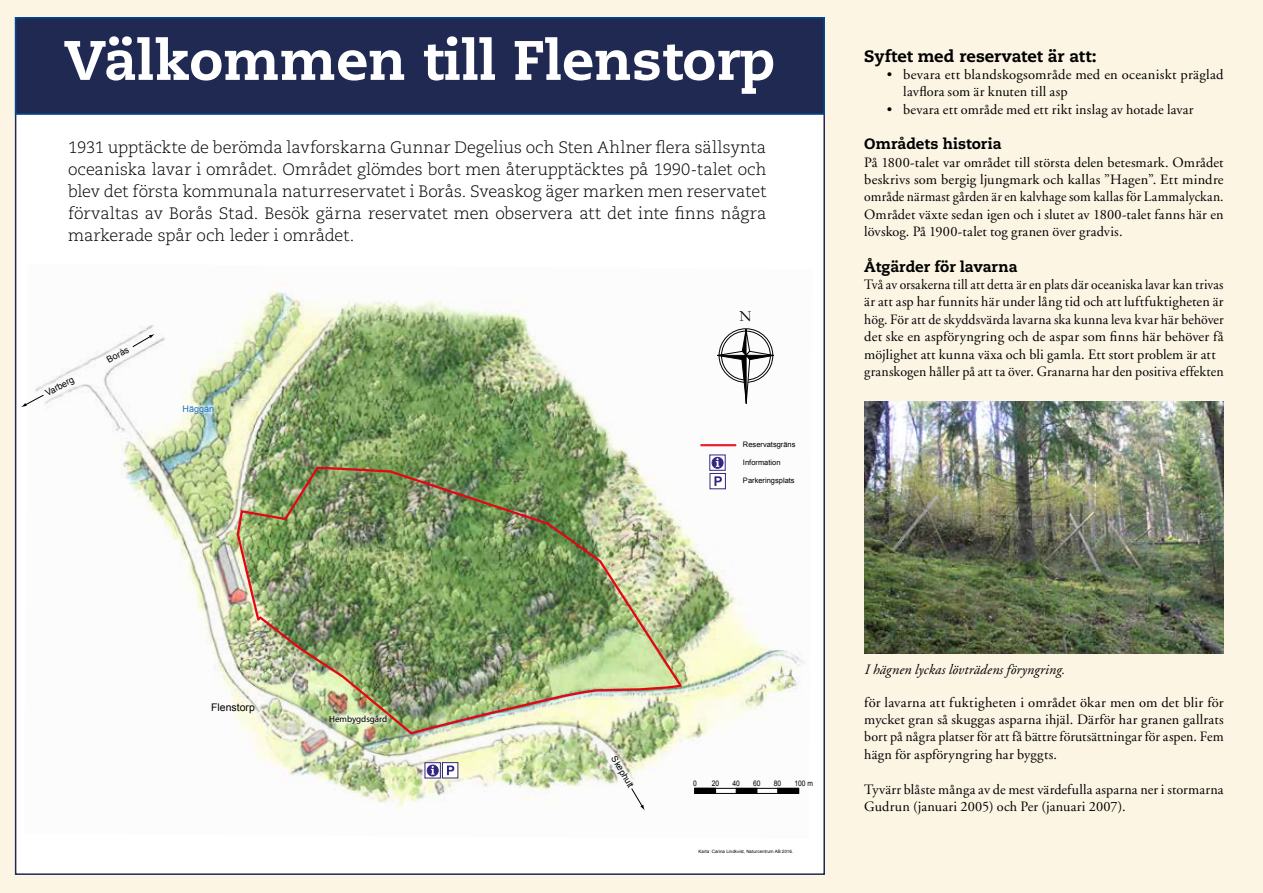
<style>
.page{position:relative;width:1263px;height:893px;background:#fdf5e4}
.page>*{position:absolute;margin:0;border:0;box-sizing:border-box;transform-origin:0 0}
.t1{font:800 55.5px "Caecilia LT Std";color:#fff}
.t2{font:300 16.5px/21.9px "Caecilia LT Std";letter-spacing:-.01em;color:#000;text-align:justify}
.t3{font:800 16.5px "Caecilia LT Std";letter-spacing:.005em;color:#000}
.t4{font:15.75px "Garamond";color:#000}
.t5{font:800 15px "Caecilia LT Std";color:#000}
.t6{font:14.25px/17.4px "Adobe Garamond";letter-spacing:.01em;color:#000}
.t7{font:14.25px/17.4px "Adobe Garamond";letter-spacing:.01em;color:#000;scale:.95 1}
.t8{font:italic 14.25px "Adobe Garamond";letter-spacing:.01em;color:#000}
.t9{font:10.5px "Arial";color:#000}
.t10{font:9px "Arial";color:#000}
.t11{font:9px "Myriad Pro";color:#000}
.t12{font:9px "Arial";color:#1d71b8}
.t13{font:7.65px "Arial";color:#000;scale:.88 1}
.t14{font:7.5px "Arial";color:#000}
.t15{font:4.5px "Arial";color:#000}
</style>
<div class="page">
<div style="left:16px;top:18px;width:808px;height:856px;background:#fff"></div>
<img style="left:35px;top:290px;width:769px;height:521px">
<img style="left:236px;top:466px;width:448px;height:270px">
<svg style="left:711px;top:457px;width:12px;height:12px"></svg>
<div style="left:709px;top:455px;width:16px;height:16px;border:1px solid #312783"></div>
<div style="left:712px;top:457px;width:11px;height:11px;background:#312783;border-radius:50%"></div>
<div style="left:712px;top:457px;width:11px;height:11px;border:1px solid #312783;border-radius:50%"></div>
<svg style="left:716px;top:458px;width:3px;height:9px"></svg>
<div style="left:710px;top:473px;width:15px;height:16px;background:#fff"></div>
<div style="left:710px;top:473px;width:16px;height:16px;border:1px solid #312783"></div>
<svg style="left:714px;top:476px;width:8px;height:10px"></svg>
<hr style="left:700px;top:444px;width:36px;height:2px;background:#e30613">
<svg style="left:427px;top:764px;width:12px;height:12px"></svg>
<div style="left:425px;top:762px;width:16px;height:16px;border:1px solid #312783"></div>
<div style="left:427px;top:765px;width:11px;height:11px;background:#312783;border-radius:50%"></div>
<div style="left:427px;top:765px;width:11px;height:11px;border:1px solid #312783;border-radius:50%"></div>
<svg style="left:431px;top:766px;width:4px;height:9px"></svg>
<div style="left:442px;top:763px;width:16px;height:15px;background:#fff"></div>
<div style="left:442px;top:762px;width:16px;height:16px;border:1px solid #312783"></div>
<svg style="left:447px;top:765px;width:7px;height:10px"></svg>
<img style="left:304px;top:687px;width:110px;height:63px">
<img style="left:156px;top:378px;width:85px;height:62px">
<svg style="left:631px;top:787px;width:14px;height:23px"></svg>
<svg style="left:21px;top:394px;width:24px;height:13px"></svg>
<svg style="left:132px;top:334px;width:23px;height:14px"></svg>
<svg style="left:713px;top:325px;width:65px;height:89px"></svg>
<div style="left:695px;top:788px;width:104px;height:5px;background:#fff"></div>
<div style="left:694px;top:788px;width:105px;height:6px;border:1px solid #000"></div>
<div style="left:695px;top:788px;width:21px;height:5px;background:#000"></div>
<div style="left:695px;top:788px;width:21px;height:6px;border:1px solid #000"></div>
<div style="left:778px;top:788px;width:20px;height:5px;background:#000"></div>
<div style="left:777px;top:788px;width:21px;height:6px;border:1px solid #000"></div>
<div style="left:736px;top:788px;width:21px;height:5px;background:#000"></div>
<div style="left:736px;top:788px;width:21px;height:6px;border:1px solid #000"></div>
<div style="left:15px;top:17px;width:810px;height:98px;background:#1f2952;border:2px solid #004996"></div>
<img style="left:864px;top:401px;width:360px;height:253px">
<h1 class="t1" style="left:64px;top:26px;width:713px">Välkommen till Flenstorp</h1>
<p class="t2" style="left:68px;top:137px;width:700px">1931 upptäckte de berömda lavforskarna Gunnar Degelius och Sten Ahlner flera sällsynta oceaniska lavar i området. Området glömdes bort men återupptäcktes på 1990-talet och blev det första kommunala naturreservatet i Borås. Sveaskog äger marken men reservatet förvaltas av Borås Stad. Besök gärna reservatet men observera att det inte finns några markerade spår och leder i området.</p>
<p class="t10" style="left:43px;top:388px;width:33px;rotate:-28deg">Varberg</p>
<p class="t10" style="left:105px;top:355px;width:25px;rotate:-28deg">Borås</p>
<p class="t12" style="left:183px;top:403px;width:33px">Häggån</p>
<p class="t4" style="left:739px;top:307px;width:14px">N</p>
<p class="t14" style="left:743px;top:440px;width:54px">Reservatsgräns</p>
<p class="t14" style="left:743px;top:458px;width:39px">Information</p>
<p class="t14" style="left:743px;top:476px;width:53px">Parkeringsplats</p>
<p class="t3" style="left:864px;top:46px;width:234px">Syftet med reservatet är att:</p>
<p class="t6" style="left:903px;top:66px;width:322px;text-indent:-16px">• bevara ett blandskogsområde med en oceaniskt präglad lavflora som är knuten till asp</p>
<p class="t6" style="left:887px;top:101px;width:308px">• bevara ett område med ett rikt inslag av hotade lavar</p>
<p class="t5" style="left:864px;top:135px;width:139px">Områdets historia</p>
<p class="t6" style="left:864px;top:154px;width:361px;text-align:justify">På 1800-talet var området till största delen betesmark. Området beskrivs som bergig ljungmark och kallas ”Hagen”. Ett mindre område närmast gården är en kalvhage som kallas för Lammalyckan.<br>Området växte sedan igen och i slutet av 1800-talet fanns här en lövskog. På 1900-talet tog granen över gradvis.</p>
<p class="t5" style="left:864px;top:257px;width:155px">Åtgärder för lavarna</p>
<p class="t7" style="left:864px;top:276px;width:380px">Två av orsakerna till att detta är en plats där oceaniska lavar kan trivas är att asp har funnits här under lång tid och att luftfuktigheten är hög. För att de skyddsvärda lavarna ska kunna leva kvar här behöver det ske en aspföryngring och de aspar som finns här behöver få möjlighet att kunna växa och bli gamla. Ett stort problem är att granskogen håller på att ta över. Granarna har den positiva effekten</p>
<p class="t9" style="left:211px;top:700px;width:45px">Flenstorp</p>
<p class="t11" style="left:329px;top:713px;width:60px">Hembygdsgård</p>
<p class="t10" style="left:619px;top:754px;width:37px;rotate:59deg">Skephult</p>
<p class="t13" style="left:693px;top:779px;width:6px">0</p>
<p class="t13" style="left:712px;top:779px;width:10px">20</p>
<p class="t13" style="left:732px;top:779px;width:10px">40</p>
<p class="t13" style="left:753px;top:779px;width:10px">60</p>
<p class="t13" style="left:774px;top:779px;width:10px">80</p>
<p class="t13" style="left:794px;top:779px;width:23px">100 m</p>
<p class="t15" style="left:699px;top:849px;width:96px">Karta: Carina Lindkvist, Naturcentrum AB 2016.</p>
<p class="t8" style="left:864px;top:661px;width:202px">I hägnen lyckas lövträdens föryngring.</p>
<p class="t6" style="left:864px;top:694px;width:361px;text-align:justify">för lavarna att fuktigheten i området ökar men om det blir för mycket gran så skuggas asparna ihjäl. Därför har granen gallrats bort på några platser för att få bättre förutsättningar för aspen. Fem hägn för aspföryngring har byggts.</p>
<p class="t6" style="left:864px;top:781px;width:361px">Tyvärr blåste många av de mest värdefulla asparna ner i stormarna<br>Gudrun (januari 2005) och Per (januari 2007).</p>
</div>
